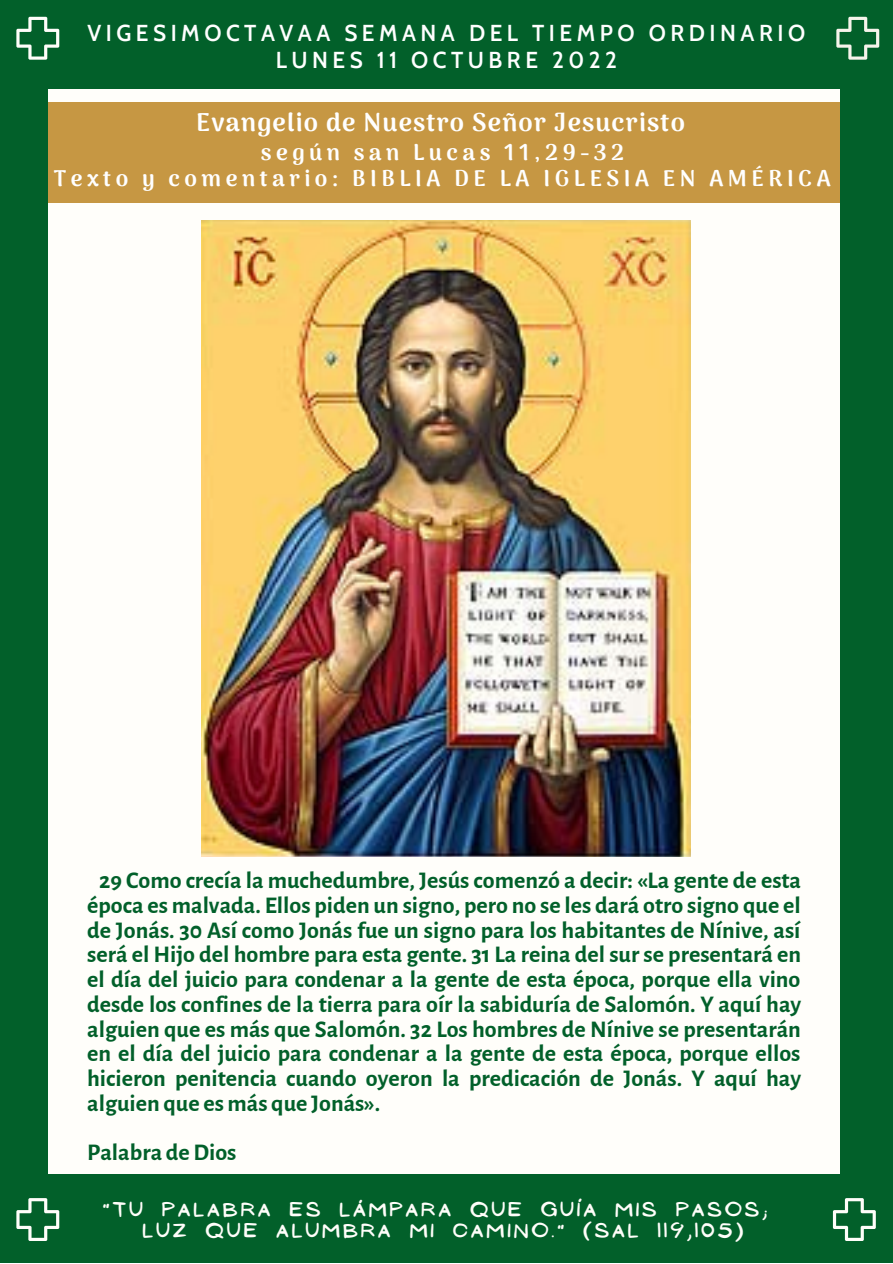
<style>
.page{position:relative;width:893px;height:1264px;background:#fff}
.page>*{position:absolute;margin:0;border:0;box-sizing:border-box;transform-origin:0 0}
.t1{font:900 25.5px "Arima Madurai";letter-spacing:.05em;color:#fff}
.t2{font:700 24px/24.8px "Alegreya Sans";color:#02602a;text-align:justify}
.t3{font:900 22.5px/25.8px "Arima Madurai";letter-spacing:.2em;color:#fff;text-align:center}
.t4{font:600 22.5px/27px "Cabin";letter-spacing:.2em;color:#fff;text-align:center}
.t5{font:17.85px/21.3px "NF Ananias Bold";letter-spacing:.2em;color:#fffefa}
</style>
<div class="page">
<div style="left:0;top:0;width:892px;height:1262px;background:#02602a"></div>
<div style="left:48px;top:89px;width:792px;height:1084px;background:#fffefa"></div>
<div style="left:48px;top:102px;width:792px;height:100px;background:#c69743"></div>
<svg style="left:16px;top:17px;width:43px;height:43px"></svg>
<svg style="left:832px;top:1198px;width:43px;height:42px"></svg>
<svg style="left:16px;top:1198px;width:43px;height:42px"></svg>
<svg style="left:836px;top:17px;width:43px;height:43px"></svg>
<img style="left:202px;top:221px;width:488px;height:635px">
<p class="t4" style="left:87px;top:20px;width:719px">VIGESIMOCTAVAA SEMANA DEL TIEMPO ORDINARIO<br>LUNES 11 OCTUBRE 2022</p>
<p class="t1" style="left:196px;top:107px;width:490px">Evangelio de Nuestro Señor Jesucristo</p>
<p class="t3" style="left:54px;top:140px;width:778px">según san Lucas 11,29-32<br>Texto y comentario: BIBLIA DE LA IGLESIA EN AMÉRICA</p>
<p class="t2" style="left:87px;top:868px;width:715px;text-indent:12px">29 Como crecía la muchedumbre, Jesús comenzó a decir: «La gente de esta época es malvada. Ellos piden un signo, pero no se les dará otro signo que el de Jonás. 30 Así como Jonás fue un signo para los habitantes de Nínive, así será el Hijo del hombre para esta gente. 31 La reina del sur se presentará en el día del juicio para condenar a la gente de esta época, porque ella vino desde los confines de la tierra para oír la sabiduría de Salomón. Y aquí hay alguien que es más que Salomón. 32 Los hombres de Nínive se presentarán en el día del juicio para condenar a la gente de esta época, porque ellos hicieron penitencia cuando oyeron la predicación de Jonás. Y aquí hay alguien que es más que Jonás».</p>
<p class="t2" style="left:87px;top:1140px;width:151px">Palabra deDios</p>
<p class="t5" style="left:143px;top:1198px;width:625px;text-indent:-40px">"TU PALABRA ES LÁMPARA QUE GUÍA MIS PASOS;<br>LUZ QUE ALUMBRA MI CAMINO." (SAL 119,105)</p>
</div>
